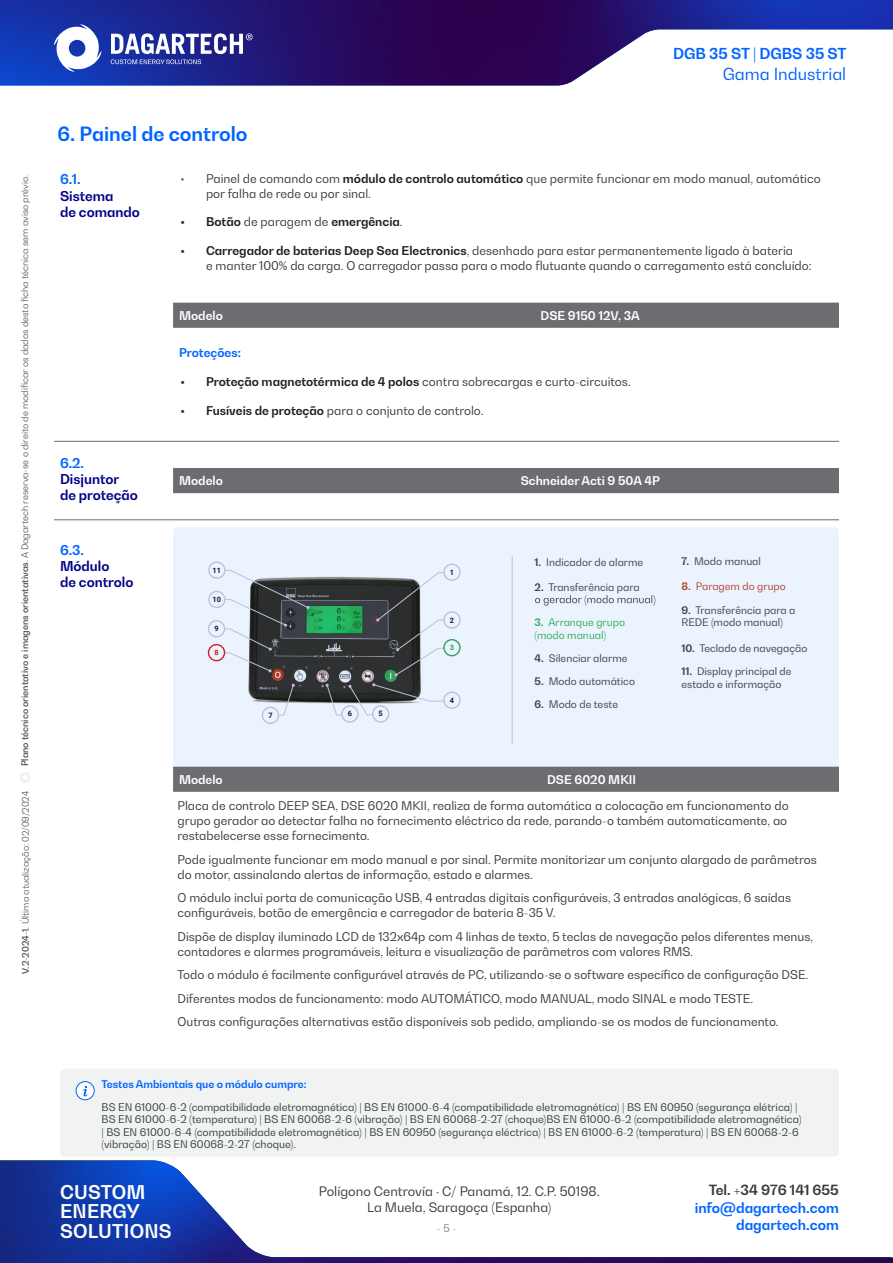
<style>
.page{position:relative;width:893px;height:1263px;background:#fff}
.page>*{position:absolute;margin:0;border:0;box-sizing:border-box;transform-origin:0 0}
.t1{font:700 19.5px "Bw Gradual";color:#0064ff}
.t2{font:700 18.75px/19.4px "Bw Gradual";letter-spacing:.01em;color:#fff}
.t3{font:16.5px "Bw Gradual";color:#0064ff}
.t4{font:700 15px "Bw Gradual";color:#0064ff}
.t5{font:700 13.95px "Bw Gradual";color:#0064ff}
.t6{font:700 13.95px "Bw Gradual";color:#383c3f}
.t7{font:700 13.5px/16.2px "Bw Gradual";color:#008}
.t8{font:700 13.5px "Bw Gradual";color:#0064ff}
.t9{font:12.9px/16.2px "Bw Gradual";color:#383c3f;text-align:center}
.t10{font:12px/15px "Bw Gradual";color:#383c3f}
.t11{font:700 12px "Bw Gradual";color:#fff}
.t12{font:700 12px "Bw Gradual";color:#231f20}
.t13{font:700 12px "Bw Gradual";color:#0064ff}
.t14{font:10.5px/12.6px "Bw Gradual";color:#383c3f}
.t15{font:700 10.5px "Bw Gradual";color:#0064ff}
.t16{font:10.5px "Bw Gradual";color:#878587}
.t17{font:10.35px/12.5px "Bw Gradual";color:#424242}
.t18{font:10.35px/12.5px "Bw Gradual";color:#35aa59}
.t19{font:10.35px "Bw Gradual";color:#b3432f}
.t20{font:300 9px "Bw Gradual";color:#383c3f}
.t21{font:700 7.35px "Roboto";color:#171745}
.t22{font:700 7.35px "Roboto";color:#35a85a}
.t23{font:700 7.35px "Roboto";color:#db2323}
.s1{font-weight:500}
.s2{font-weight:700;color:#231f20}
.s3{font-weight:400;color:#383c3f}
.s4{font-weight:700}
</style>
<div class="page">
<img style="left:0;top:1160px;width:893px;height:103px">
<img style="left:0;top:0;width:893px;height:85px">
<svg style="left:20px;top:772px;width:10px;height:11px"></svg>
<svg style="left:111px;top:33px;width:142px;height:31px"></svg>
<svg style="left:54px;top:24px;width:47px;height:48px"></svg>
<div style="left:173px;top:303px;width:666px;height:25px;background:#6c6d70"></div>
<div style="left:173px;top:468px;width:666px;height:25px;background:#6c6d70"></div>
<hr style="left:54px;top:441px;width:785px;height:1px;background:#6c6d70">
<hr style="left:54px;top:519px;width:785px;height:1px;background:#6c6d70">
<div style="left:173px;top:527px;width:666px;height:246px;background:#ebf3ff;border-radius:4px"></div>
<img style="left:207px;top:563px;width:254px;height:161px">
<img style="left:238px;top:566px;width:190px;height:148px">
<div style="left:443px;top:691px;width:18px;height:18px;border:1px solid #d0cad7;border-radius:50%"></div>
<div style="left:372px;top:705px;width:17px;height:18px;border:1px solid #d0cad7;border-radius:50%"></div>
<div style="left:341px;top:705px;width:18px;height:18px;border:1px solid #d0cad7;border-radius:50%"></div>
<div style="left:262px;top:707px;width:17px;height:17px;border:1px solid #d0cad7;border-radius:50%"></div>
<svg style="left:325px;top:683px;width:17px;height:32px"></svg>
<svg style="left:278px;top:683px;width:17px;height:32px"></svg>
<svg style="left:348px;top:683px;width:96px;height:32px"></svg>
<div style="left:443px;top:611px;width:18px;height:18px;border:1px solid #d0cad7;border-radius:50%"></div>
<div style="left:208px;top:620px;width:17px;height:17px;border:1px solid #d0cad7;border-radius:50%"></div>
<svg style="left:224px;top:570px;width:86px;height:103px"></svg>
<div style="left:208px;top:591px;width:18px;height:17px;border:1px solid #d0cad7;border-radius:50%"></div>
<div style="left:208px;top:561px;width:18px;height:18px;border:1px solid #d0cad7;border-radius:50%"></div>
<div style="left:443px;top:639px;width:18px;height:17px;border:1px solid #35a85a;border-radius:50%"></div>
<div style="left:208px;top:644px;width:17px;height:17px;border:1px solid #db2323;border-radius:50%"></div>
<div style="left:443px;top:563px;width:18px;height:18px;border:1px solid #d0cad7;border-radius:50%"></div>
<svg style="left:376px;top:572px;width:68px;height:105px"></svg>
<hr style="left:512px;top:556px;width:1px;height:187px;background:#c3c3c3">
<svg style="left:535px;top:595px;width:120px;height:11px"></svg>
<div style="left:173px;top:767px;width:666px;height:25px;background:#6c6d70"></div>
<div style="left:60px;top:1069px;width:779px;height:87px;background:#f1f3f2;border-radius:4px"></div>
<svg style="left:76px;top:1081px;width:18px;height:19px"></svg>
<div style="left:76px;top:1081px;width:19px;height:19px;border:1px solid #0064ff;border-radius:50%"></div>
<svg style="left:83px;top:1086px;width:5px;height:10px"></svg>
<p class="t20" style="left:19px;top:766px;width:593px;rotate:-90deg"><span class="s1">Plano técnico orientativo e imagens orientativas</span>. A Dagartech reserva-se o direito de modificar os dados desta ficha técnica sem aviso prévio.</p>
<p class="t20" style="left:20px;top:974px;width:184px;rotate:-90deg"><span class="s1">V.2-2024-1</span>. Última atualização: 02/09/2024</p>
<p class="t1" style="left:58px;top:121px;width:191px">6. Painel de controlo</p>
<p class="t4" style="left:673px;top:44px;width:175px">DGB 35 ST | DGBS 35 ST</p>
<p class="t3" style="left:723px;top:63px;width:125px">Gama Industrial</p>
<p class="t8" style="left:60px;top:170px;width:22px">6.1.</p>
<p class="t7" style="left:60px;top:187px;width:82px">Sistema<br>de comando</p>
<p class="t8" style="left:60px;top:454px;width:26px">6.2.</p>
<p class="t7" style="left:60px;top:471px;width:80px">Disjuntor de proteção</p>
<p class="t8" style="left:60px;top:541px;width:26px">6.3.</p>
<p class="t7" style="left:60px;top:558px;width:75px">Módulo<br>de controlo</p>
<p class="t10" style="left:206px;top:171px;width:616px;line-height:14.4px;text-indent:-26px">• Painel de comando com <span class="s2">módulo de controlo automático</span> que permite funcionar em modo manual, automático por falha de rede ou por sinal.</p>
<p class="t12" style="left:181px;top:214px;width:224px">• Botão <span class="s3">de paragem de</span> emergência<span class="s3">.</span></p>
<p class="t10" style="left:206px;top:243px;width:607px;line-height:14.4px;text-indent:-26px"><span class="s2">• Carregador de baterias Deep Sea Electronics</span>, desenhado para estar permanentemente ligado à bateria<br>e manter 100% da carga. O carregador passa para o modo flutuante quando o carregamento está concluído:</p>
<p class="t11" style="left:179px;top:307px;width:45px">Modelo</p>
<p class="t11" style="left:541px;top:307px;width:101px">DSE 9150 12V, 3A</p>
<p class="t13" style="left:179px;top:345px;width:63px">Proteções:</p>
<p class="t10" style="left:181px;top:374px;width:452px"><span class="s2">• Proteção magnetotérmica de 4 polos</span> contra sobrecargas e curto-circuitos.</p>
<p class="t10" style="left:181px;top:403px;width:304px"><span class="s2">• Fusíveis de proteção</span> para o conjunto de controlo.</p>
<p class="t11" style="left:179px;top:473px;width:45px">Modelo</p>
<p class="t11" style="left:521px;top:473px;width:141px">Schneider Acti 9 50A 4P</p>
<p class="t21" style="left:213px;top:565px;width:10px">11</p>
<p class="t21" style="left:213px;top:594px;width:10px">10</p>
<p class="t21" style="left:214px;top:623px;width:6px">9</p>
<p class="t23" style="left:214px;top:647px;width:6px">8</p>
<p class="t21" style="left:268px;top:710px;width:6px">7</p>
<p class="t21" style="left:348px;top:709px;width:6px">6</p>
<p class="t21" style="left:379px;top:709px;width:6px">5</p>
<p class="t21" style="left:450px;top:567px;width:6px">1</p>
<p class="t21" style="left:450px;top:615px;width:6px">2</p>
<p class="t22" style="left:450px;top:642px;width:6px">3</p>
<p class="t21" style="left:450px;top:695px;width:6px">4</p>
<p class="t17" style="left:535px;top:556px;width:110px"><span class="s4">1.</span> Indicador de alarme</p>
<p class="t17" style="left:535px;top:580px;width:107px"><span class="s4">2.</span> Transferência para</p>
<p class="t18" style="left:535px;top:616px;width:92px"><span class="s4">3.</span> Arranque grupo (modo manual)</p>
<p class="t17" style="left:535px;top:652px;width:94px"><span class="s4">4.</span> Silenciar alarme</p>
<p class="t17" style="left:535px;top:675px;width:102px"><span class="s4">5.</span> Modo automático</p>
<p class="t17" style="left:535px;top:698px;width:85px"><span class="s4">6.</span> Modo de teste</p>
<p class="t17" style="left:681px;top:555px;width:81px"><span class="s4">7.</span> Modo manual</p>
<p class="t19" style="left:681px;top:579px;width:106px"><span class="s4">8.</span> Paragem do grupo</p>
<p class="t17" style="left:681px;top:604px;width:116px"><span class="s4">9.</span> Transferência para a<br>REDE (modo manual)</p>
<p class="t17" style="left:681px;top:665px;width:112px"><span class="s4">11.</span> Display principal de estado e informação</p>
<p class="t17" style="left:681px;top:641px;width:127px"><span class="s4">10.</span> Teclado de navegação</p>
<p class="t11" style="left:179px;top:771px;width:45px">Modelo</p>
<p class="t11" style="left:547px;top:771px;width:91px">DSE 6020 MKII</p>
<p class="t10" style="left:178px;top:798px;width:613px;text-align:justify">Placa de controlo DEEP SEA, DSE 6020 MKII, realiza de forma automática a colocação em funcionamento do grupo gerador ao detectar falha no fornecimento eléctrico da rede, parando-o também automaticamente, ao restabelecerse esse fornecimento.</p>
<p class="t10" style="left:178px;top:851px;width:641px">Pode igualmente funcionar em modo manual e por sinal. Permite monitorizar um conjunto alargado de parâmetros do motor, assinalando alertas de informação, estado e alarmes.</p>
<p class="t10" style="left:178px;top:890px;width:615px">O módulo inclui porta de comunicação USB, 4 entradas digitais configuráveis, 3 entradas analógicas, 6 saídas configuráveis, botão de emergência e carregador de bateria 8-35 V.</p>
<p class="t10" style="left:178px;top:928px;width:637px">Dispõe de display iluminado LCD de 132x64p com 4 linhas de texto, 5 teclas de navegação pelos diferentes menus, contadores e alarmes programáveis, leitura e visualização de parâmetros com valores RMS.</p>
<p class="t10" style="left:178px;top:967px;width:632px">Todo o módulo é facilmente configurável através de PC, utilizando-se o software específico de configuração DSE.</p>
<p class="t10" style="left:178px;top:990px;width:577px">Diferentes modos de funcionamento: modo AUTOMÁTICO, modo MANUAL, modo SINAL e modo TESTE.</p>
<p class="t10" style="left:178px;top:1014px;width:603px">Outras configurações alternativas estão disponíveis sob pedido, ampliando-se os modos de funcionamento.</p>
<p class="t15" style="left:102px;top:1077px;width:206px">Testes Ambientais que o módulo cumpre:</p>
<p class="t14" style="left:102px;top:1100px;width:701px">BS EN 61000-6-2 (compatibilidade eletromagnética) | BS EN 61000-6-4 (compatibilidade eletromagnética) | BS EN 60950 (segurança elétrica) | BS EN 61000-6-2 (temperatura) | BS EN 60068-2-6 (vibração) | BS EN 60068-2-27 (choque)BS EN 61000-6-2 (compatibilidade eletromagnética) | BS EN 61000-6-4 (compatibilidade eletromagnética) | BS EN 60950 (segurança eléctrica) | BS EN 61000-6-2 (temperatura) | BS EN 60068-2-6 (vibração) | BS EN 60068-2-27 (choque).</p>
<h2 class="t2" style="left:60px;top:1182px;width:113px">CUSTOM<br>ENERGY<br>SOLUTIONS</h2>
<p class="t9" style="left:319px;top:1182px;width:282px">Polígono Centrovía · C/ Panamá, 12. C.P. 50198.<br>La Muela, Saragoça (Espanha)</p>
<p class="t16" style="left:437px;top:1221px;width:21px">- 5 -</p>
<p class="t6" style="left:709px;top:1180px;width:132px">Tel. +34 976 141 655</p>
<p class="t5" style="left:695px;top:1199px;width:146px">info@dagartech.com</p>
<p class="t5" style="left:736px;top:1215px;width:104px">dagartech.com</p>
</div>
